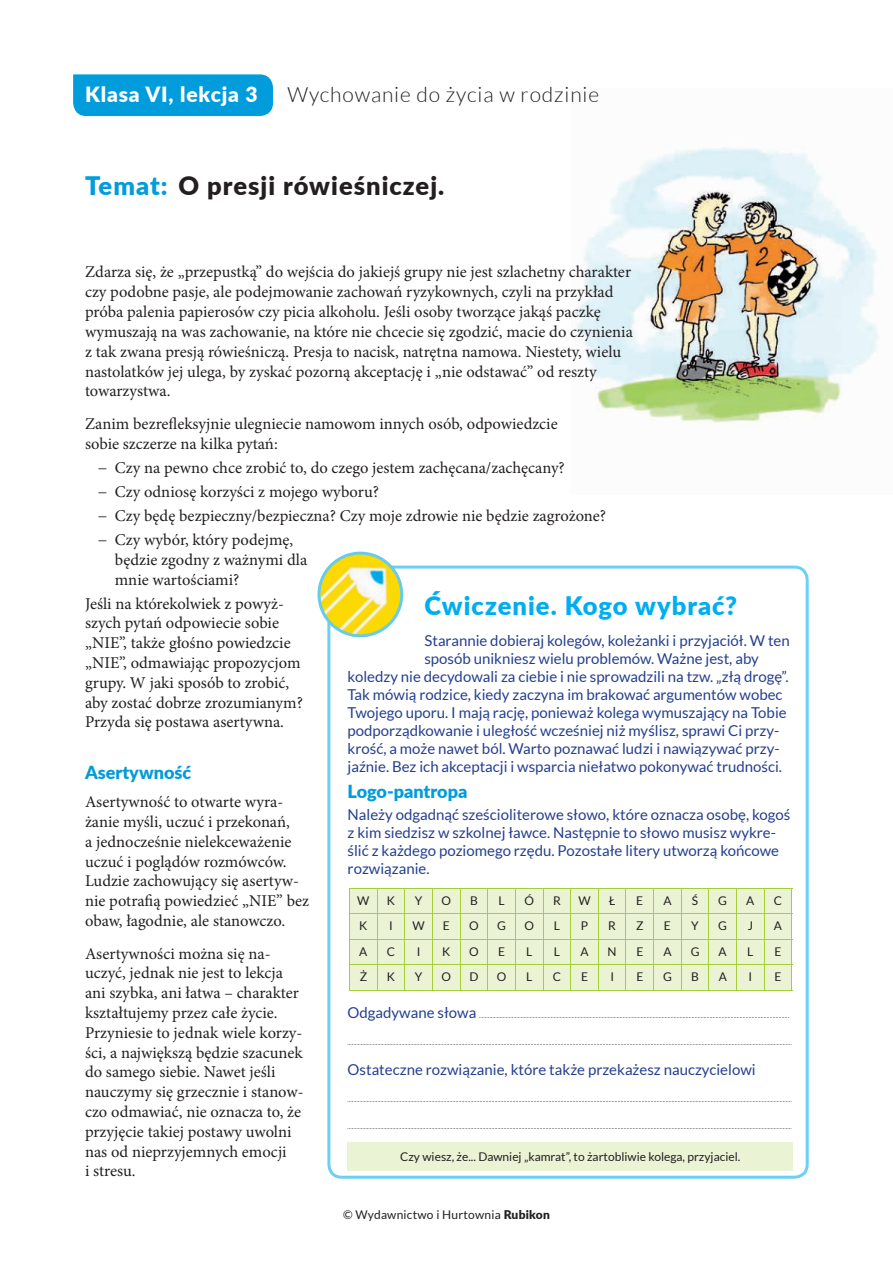
<style>
.page{position:relative;width:893px;height:1263px;background:#fff}
.page>*{position:absolute;margin:0;border:0;box-sizing:border-box;transform-origin:0 0}
.t1{font:900 25.5px "Lato";letter-spacing:.04em;color:#231f20}
.t2{font:900 25.5px "Lato";letter-spacing:.04em;color:#00aeef}
.t3{font:300 21px "Lato";letter-spacing:.04em;color:#231f20}
.t4{font:900 21px "Lato";letter-spacing:.04em;color:#fff}
.t5{font:900 18px "Lato";color:#009cdb}
.t6{font:16.5px/19.8px "Minion Pro";color:#231f20}
.t7{font:15px/18px "Lato";color:#253f8e}
.t8{font:12px "Lato";color:#231f20}
.t9{font:12px "Lato";letter-spacing:.02em;color:#231f20}
.s1{color:#009cdb}
.s2{font-weight:900}
</style>
<div class="page">
<div style="left:73px;top:74px;width:200px;height:42px;background:#009cdb"></div>
<img style="left:574px;top:147px;width:305px;height:276px">
<svg style="left:327px;top:566px;width:482px;height:613px"></svg>
<svg style="left:479px;top:1017px;width:310px;height:1px"></svg>
<svg style="left:348px;top:1044px;width:443px;height:1px"></svg>
<svg style="left:348px;top:1101px;width:443px;height:1px"></svg>
<svg style="left:348px;top:1128px;width:443px;height:1px"></svg>
<svg style="left:349px;top:888px;width:443px;height:103px;background:#e4efc6"></svg>
<div style="left:348px;top:1142px;width:445px;height:28px;background:#eaf3d4"></div>
<svg style="left:317px;top:552px;width:86px;height:85px"></svg>
<p class="t4" style="left:85px;top:86px;width:174px">Klasa VI, lekcja 3</p>
<p class="t3" style="left:287px;top:83px;width:313px">Wychowanie do życia w rodzinie</p>
<h1 class="t1" style="left:85px;top:167px;width:361px"><span class="s1">Temat:</span> O presji rówieśniczej.</h1>
<p class="t6" style="left:85px;top:264px;width:549px">Zdarza się, że „przepustką” do wejścia do jakiejś grupy nie jest szlachetny charakter czy podobne pasje, ale podejmowanie zachowań ryzykownych, czyli na przykład próba palenia papierosów czy picia alkoholu. Jeśli osoby tworzące jakąś paczkę wymuszają na was zachowanie, na które nie chcecie się zgodzić, macie do czynienia z tak zwana presją rówieśniczą. Presja to nacisk, natrętna namowa. Niestety, wielu nastolatków jej ulega, by zyskać pozorną akceptację i „nie odstawać” od reszty towarzystwa.</p>
<p class="t6" style="left:85px;top:415px;width:474px">Zanim bezrefleksyjnie ulegniecie namowom innych osób, odpowiedzcie sobie szczerze na kilka pytań:</p>
<p class="t6" style="left:98px;top:457px;width:510px;line-height:24px">− Czy na pewno chce zrobić to, do czego jestem zachęcana/zachęcany?<br>− Czy odniosę korzyści z mojego wyboru?<br>− Czy będę bezpieczny/bezpieczna? Czy moje zdrowie nie będzie zagrożone?</p>
<p class="t6" style="left:115px;top:531px;width:194px;text-indent:-17px">− Czy wybór, który podejmę, będzie zgodny z ważnymi dla mnie wartościami?</p>
<p class="t6" style="left:85px;top:595px;width:219px">Jeśli na którekolwiek z powyż&shy;szych pytań odpowiecie sobie „NIE”, także głośno powiedzcie „NIE”, odmawiając propozycjom grupy. W jaki sposób to zrobić, aby zostać dobrze zrozumianym?<br>Przyda się postawa asertywna.</p>
<p class="t5" style="left:85px;top:759px;width:108px">Asertywność</p>
<p class="t6" style="left:85px;top:793px;width:226px">Asertywność to otwarte wyra&shy;żanie myśli, uczuć i przekonań,<br>a jednocześnie nielekceważenie uczuć i poglądów rozmówców.<br>Ludzie zachowujący się asertyw&shy;nie potrafią powiedzieć „NIE” bez obaw, łagodnie, ale stanowczo.</p>
<p class="t6" style="left:85px;top:945px;width:220px">Asertywności można się na&shy;uczyć, jednak nie jest to lekcja ani szybka, ani łatwa – charakter kształtujemy przez całe życie.<br>Przyniesie to jednak wiele korzy&shy;ści, a największą będzie szacunek do samego siebie. Nawet jeśli nauczymy się grzecznie i stanow&shy;czo odmawiać, nie oznacza to, że przyjęcie takiej postawy uwolni nas od nieprzyjemnych emocji<br>i stresu.</p>
<h1 class="t2" style="left:424px;top:586px;width:314px">Ćwiczenie. Kogo wybrać?</h1>
<p class="t7" style="left:424px;top:631px;width:367px">Starannie dobieraj kolegów, koleżanki i przyjaciół. W ten</p>
<p class="t7" style="left:424px;top:649px;width:336px">sposób unikniesz wielu problemów. Ważne jest, aby</p>
<p class="t7" style="left:348px;top:667px;width:442px">koledzy nie decydowali za ciebie i nie sprowadzili na tzw. „złą drogę”.</p>
<p class="t7" style="left:348px;top:685px;width:436px">Tak mówią rodzice, kiedy zaczyna im brakować argumentów wobec</p>
<p class="t7" style="left:348px;top:703px;width:441px">Twojego uporu. I mają rację, ponieważ kolega wymuszający na Tobie</p>
<p class="t7" style="left:348px;top:721px;width:433px">podporządkowanie i uległość wcześniej niż myślisz, sprawi Ci przy-</p>
<p class="t7" style="left:348px;top:739px;width:433px">krość, a może nawet ból. Warto poznawać ludzi i nawiązywać przy-</p>
<p class="t7" style="left:348px;top:757px;width:436px">jaźnie. Bez ich akceptacji i wsparcia niełatwo pokonywać trudności.</p>
<p class="t5" style="left:348px;top:777px;width:121px">Logo-pantropa</p>
<p class="t7" style="left:348px;top:805px;width:444px">Należy odgadnąć sześcioliterowe słowo, które oznacza osobę, kogoś z kim siedzisz w szkolnej ławce. Następnie to słowo musisz wykre&shy;ślić z każdego poziomego rzędu. Pozostałe litery utworzą końcowe rozwiązanie.</p>
<p class="t8" style="left:357px;top:894px;width:14px">W</p>
<p class="t8" style="left:387px;top:894px;width:10px">K</p>
<p class="t8" style="left:415px;top:894px;width:9px">Y</p>
<p class="t8" style="left:441px;top:894px;width:11px">O</p>
<p class="t8" style="left:470px;top:894px;width:9px">B</p>
<p class="t8" style="left:498px;top:894px;width:8px">L</p>
<p class="t8" style="left:524px;top:894px;width:11px">Ó</p>
<p class="t8" style="left:553px;top:894px;width:9px">R</p>
<p class="t8" style="left:578px;top:894px;width:14px">W</p>
<p class="t8" style="left:609px;top:894px;width:8px">Ł</p>
<p class="t8" style="left:636px;top:894px;width:8px">E</p>
<p class="t8" style="left:663px;top:894px;width:10px">A</p>
<p class="t8" style="left:692px;top:894px;width:8px">Ś</p>
<p class="t8" style="left:718px;top:894px;width:10px">G</p>
<p class="t8" style="left:746px;top:894px;width:10px">A</p>
<p class="t8" style="left:774px;top:894px;width:10px">C</p>
<p class="t8" style="left:359px;top:920px;width:10px">K</p>
<p class="t8" style="left:389px;top:919px;width:5px">I</p>
<p class="t8" style="left:413px;top:920px;width:14px">W</p>
<p class="t8" style="left:443px;top:920px;width:8px">E</p>
<p class="t8" style="left:469px;top:920px;width:11px">O</p>
<p class="t8" style="left:497px;top:920px;width:10px">G</p>
<p class="t8" style="left:524px;top:920px;width:11px">O</p>
<p class="t8" style="left:554px;top:920px;width:8px">L</p>
<p class="t8" style="left:581px;top:919px;width:9px">P</p>
<p class="t8" style="left:608px;top:920px;width:9px">R</p>
<p class="t8" style="left:636px;top:920px;width:9px">Z</p>
<p class="t8" style="left:664px;top:920px;width:8px">E</p>
<p class="t8" style="left:691px;top:920px;width:9px">Y</p>
<p class="t8" style="left:718px;top:920px;width:10px">G</p>
<p class="t8" style="left:748px;top:920px;width:7px">J</p>
<p class="t8" style="left:774px;top:920px;width:10px">A</p>
<p class="t8" style="left:359px;top:945px;width:10px">A</p>
<p class="t8" style="left:387px;top:945px;width:10px">C</p>
<p class="t8" style="left:417px;top:945px;width:5px">I</p>
<p class="t8" style="left:442px;top:945px;width:10px">K</p>
<p class="t8" style="left:469px;top:945px;width:11px">O</p>
<p class="t8" style="left:498px;top:945px;width:8px">E</p>
<p class="t8" style="left:526px;top:945px;width:8px">L</p>
<p class="t8" style="left:554px;top:945px;width:8px">L</p>
<p class="t8" style="left:580px;top:945px;width:10px">A</p>
<p class="t8" style="left:608px;top:945px;width:11px">N</p>
<p class="t8" style="left:636px;top:945px;width:8px">E</p>
<p class="t8" style="left:663px;top:945px;width:10px">A</p>
<p class="t8" style="left:691px;top:945px;width:10px">G</p>
<p class="t8" style="left:719px;top:945px;width:10px">A</p>
<p class="t8" style="left:747px;top:945px;width:8px">L</p>
<p class="t8" style="left:774px;top:945px;width:8px">E</p>
<p class="t8" style="left:360px;top:970px;width:9px">Ż</p>
<p class="t8" style="left:387px;top:971px;width:10px">K</p>
<p class="t8" style="left:415px;top:971px;width:9px">Y</p>
<p class="t8" style="left:442px;top:971px;width:11px">O</p>
<p class="t8" style="left:469px;top:971px;width:11px">D</p>
<p class="t8" style="left:497px;top:971px;width:11px">O</p>
<p class="t8" style="left:526px;top:971px;width:8px">L</p>
<p class="t8" style="left:553px;top:970px;width:10px">C</p>
<p class="t8" style="left:581px;top:971px;width:8px">E</p>
<p class="t8" style="left:610px;top:970px;width:5px">I</p>
<p class="t8" style="left:636px;top:971px;width:8px">E</p>
<p class="t8" style="left:663px;top:971px;width:10px">G</p>
<p class="t8" style="left:691px;top:970px;width:9px">B</p>
<p class="t8" style="left:719px;top:971px;width:10px">A</p>
<p class="t8" style="left:749px;top:970px;width:5px">I</p>
<p class="t8" style="left:774px;top:971px;width:8px">E</p>
<p class="t7" style="left:348px;top:1003px;width:130px">Odgadywane słowa</p>
<p class="t7" style="left:348px;top:1060px;width:410px">Ostateczne rozwiązanie, które także przekażesz nauczycielowi</p>
<p class="t8" style="left:400px;top:1150px;width:342px">Czy wiesz, że... Dawniej „kamrat”, to żartobliwie kolega, przyjaciel.</p>
<p class="t9" style="left:343px;top:1208px;width:208px">© Wydawnictwo i Hurtownia <span class="s2">Rubikon</span></p>
</div>
